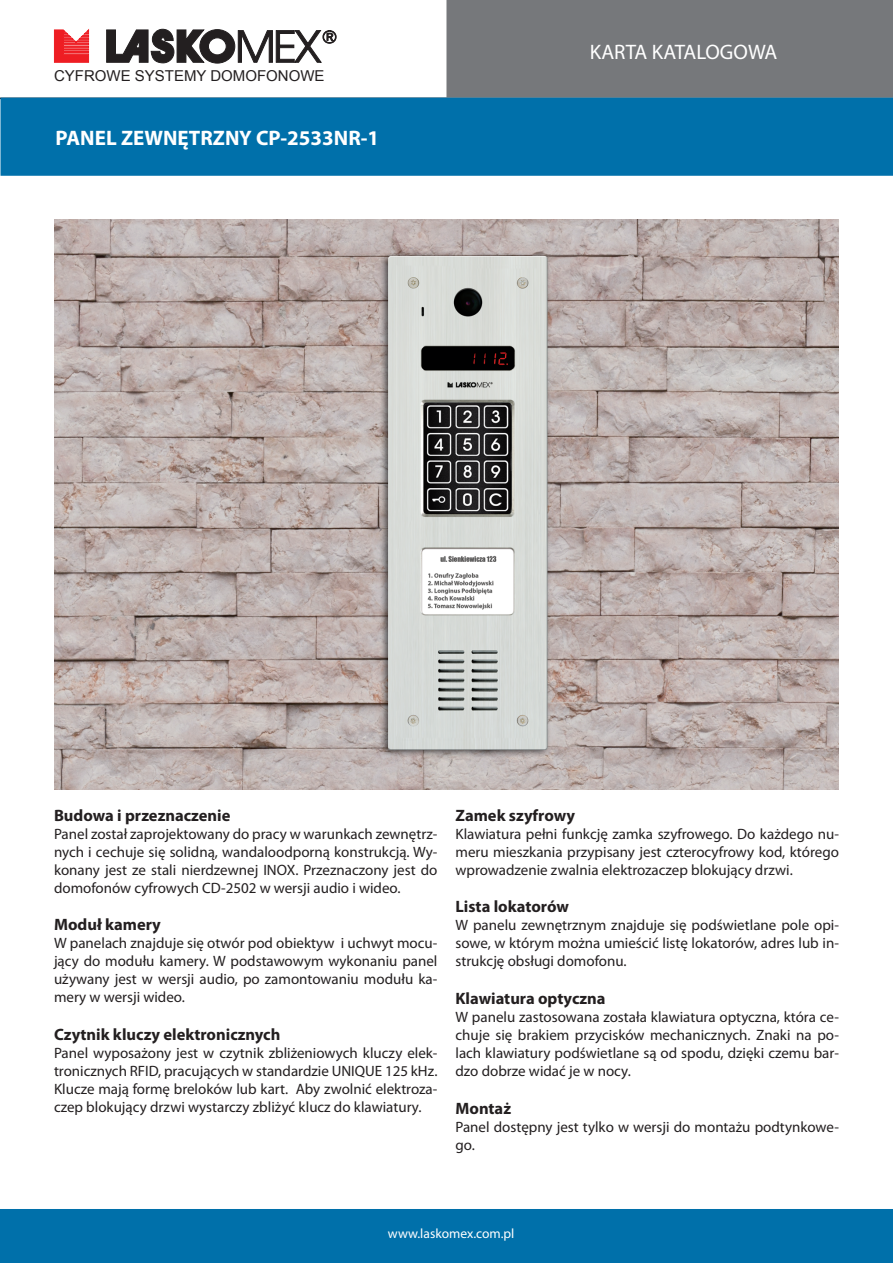
<style>
.page{position:relative;width:893px;height:1263px;background:#fff}
.page>*{position:absolute;margin:0;border:0;box-sizing:border-box;transform-origin:0 0}
.t1{font:700 21px "Myriad Pro";color:#fff}
.t2{font:21px "Myriad Pro";color:#fff}
.t3{font:700 16.5px "Myriad Pro";color:#231f20}
.t4{font:15px/18px "Myriad Pro";color:#231f20;text-align:justify}
.t5{font:15px "Arial";color:#231f20}
.t6{font:13.5px "Myriad Pro";color:#fff}
</style>
<div class="page">
<svg style="left:54px;top:30px;width:35px;height:33px"></svg>
<svg style="left:106px;top:29px;width:230px;height:34px"></svg>
<div style="left:0;top:1209px;width:893px;height:54px;background:#0070aa"></div>
<div style="left:447px;top:1px;width:445px;height:96px;background:#76787b"></div>
<div style="left:446px;top:0;width:447px;height:98px;border:2px solid #76787b"></div>
<div style="left:1px;top:98px;width:891px;height:77px;background:#0070aa"></div>
<div style="left:0;top:98px;width:893px;height:78px;border:2px solid #0070aa"></div>
<img style="left:54px;top:220px;width:785px;height:569px">
<p class="t5" style="left:54px;top:66px;width:272px">CYFROWE SYSTEMY DOMOFONOWE</p>
<h1 class="t1" style="left:56px;top:125px;width:325px">PANEL ZEWNĘTRZNY CP-2533NR-1</h1>
<h1 class="t2" style="left:590px;top:39px;width:189px">KARTA KATALOGOWA</h1>
<p class="t3" style="left:54px;top:804px;width:178px">Budowa i przeznaczenie</p>
<p class="t4" style="left:54px;top:824px;width:385px">Panel został zaprojektowany do pracy w warunkach zewnętrz&shy;nych i cechuje się solidną, wandaloodporną konstrukcją. Wy&shy;konany jest ze stali nierdzewnej INOX. Przeznaczony jest do domofonów cyfrowych CD-2502 w wersji audio i wideo.</p>
<p class="t3" style="left:54px;top:914px;width:108px">Moduł kamery</p>
<p class="t4" style="left:54px;top:934px;width:385px">W panelach znajduje się otwór pod obiektyw i uchwyt mocu&shy;jący do modułu kamery. W podstawowym wykonaniu panel używany jest w wersji audio, po zamontowaniu modułu ka&shy;mery w wersji wideo.</p>
<p class="t3" style="left:54px;top:1024px;width:228px">Czytnik kluczy elektronicznych</p>
<p class="t4" style="left:54px;top:1044px;width:385px">Panel wyposażony jest w czytnik zbliżeniowych kluczy elek&shy;tronicznych RFID, pracujących w standardzie UNIQUE 125 kHz.<br>Klucze mają formę breloków lub kart. Aby zwolnić elektroza&shy;czep blokujący drzwi wystarczy zbliżyć klucz do klawiatury.</p>
<p class="t3" style="left:455px;top:804px;width:121px">Zamek szyfrowy</p>
<p class="t4" style="left:455px;top:824px;width:385px">Klawiatura pełni funkcję zamka szyfrowego. Do każdego nu&shy;meru mieszkania przypisany jest czterocyfrowy kod, którego wprowadzenie zwalnia elektrozaczep blokujący drzwi.</p>
<p class="t3" style="left:455px;top:896px;width:115px">Lista lokatorów</p>
<p class="t4" style="left:455px;top:916px;width:385px">W panelu zewnętrznym znajduje się podświetlane pole opi&shy;sowe, w którym można umieścić listę lokatorów, adres lub in&shy;strukcję obsługi domofonu.</p>
<p class="t3" style="left:455px;top:988px;width:152px">Klawiatura optyczna</p>
<p class="t4" style="left:455px;top:1008px;width:385px">W panelu zastosowana została klawiatura optyczna, która ce&shy;chuje się brakiem przycisków mechanicznych. Znaki na po&shy;lach klawiatury podświetlane są od spodu, dzięki czemu bar&shy;dzo dobrze widać je w nocy.</p>
<p class="t3" style="left:455px;top:1098px;width:57px">Montaż</p>
<p class="t4" style="left:455px;top:1118px;width:385px">Panel dostępny jest tylko w wersji do montażu podtynkowe&shy;go.</p>
<p class="t6" style="left:388px;top:1225px;width:128px">www.laskomex.com.pl</p>
</div>
